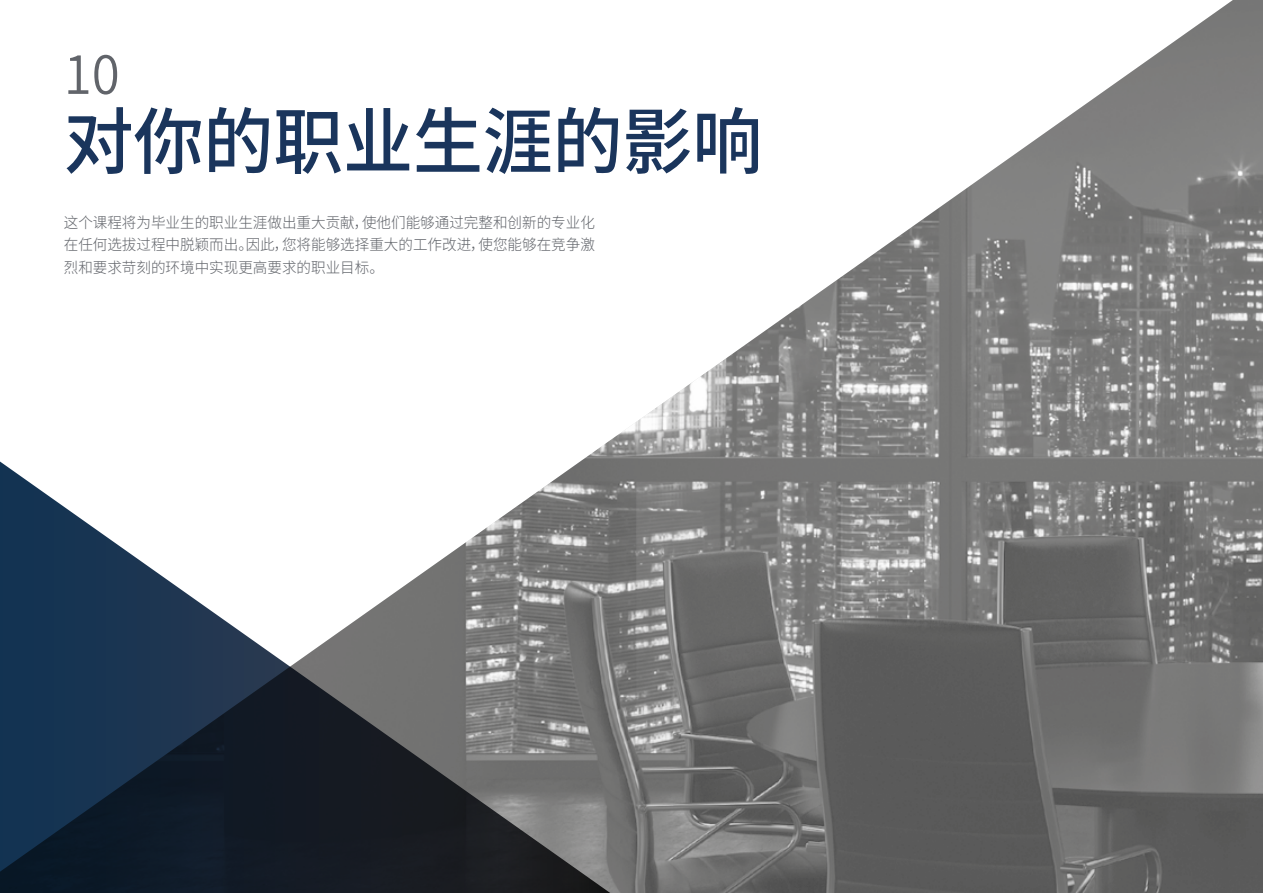
<style>
.page{position:relative;width:1263px;height:893px;background:#fff}
.page>*{position:absolute;margin:0;border:0;box-sizing:border-box;transform-origin:0 0}
.t1{font:500 72px "Source Han Sans CN";color:#1a355c}
.t2{font:52.5px "Source Han Sans CN";color:#61646a}
.t3{font:300 15px/22.5px "Source Han Sans CN";color:#61646a;text-align:justify}
</style>
<div class="page">
<img style="left:603px;top:0;width:660px;height:893px">
<svg style="left:0;top:446px;width:640px;height:447px"></svg>
<h2 class="t2" style="left:64px;top:45px;width:57px">10</h2>
<h1 class="t1" style="left:64px;top:101px;width:700px">对你的职业生涯的影响</h1>
<p class="t3" style="left:64px;top:211px;width:533px">这个课程将为毕业生的职业生涯做出重大贡献，使他们能够通过完整和创新的专业化在任何选拔过程中脱颖而出。因此，您将能够选择重大的工作改进，使您能够在竞争激烈和要求苛刻的环境中实现更高要求的职业目标。</p>
</div>
